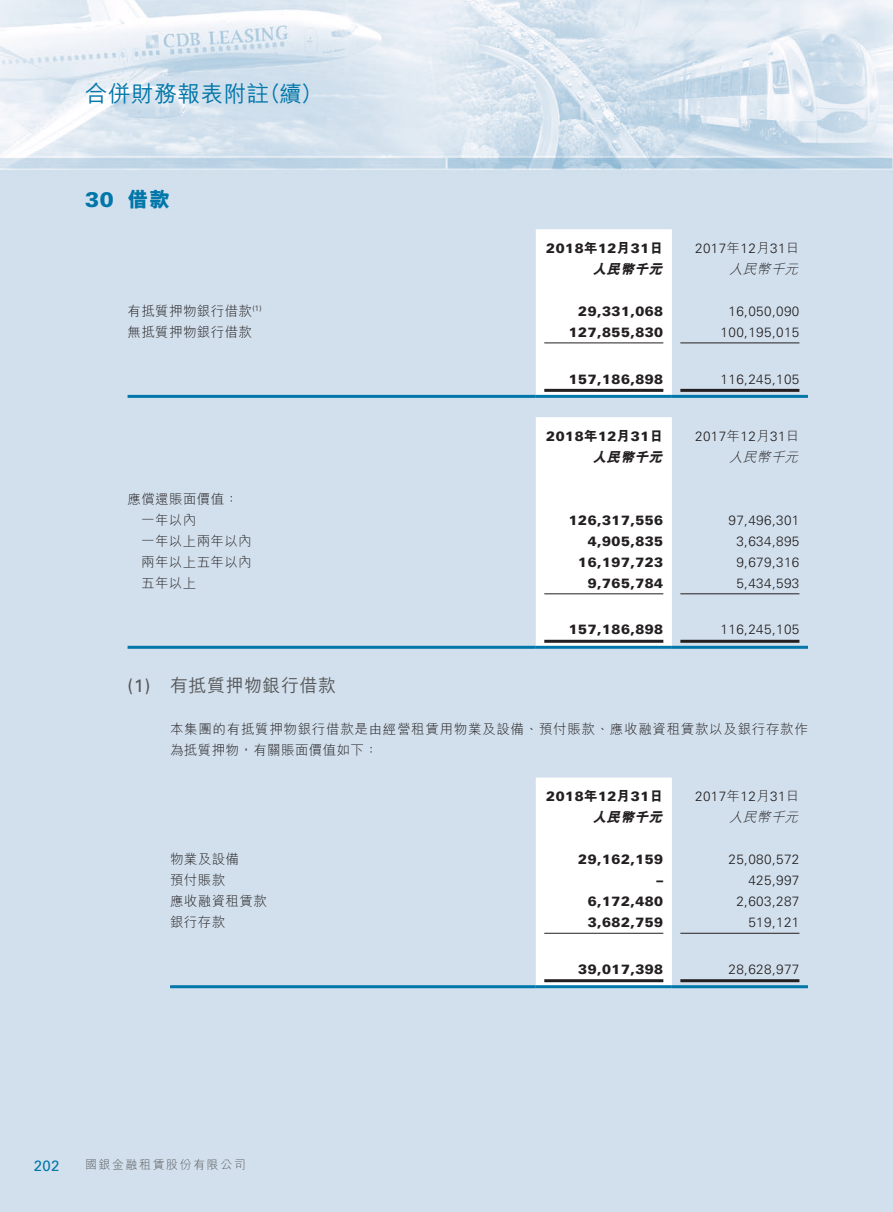
<style>
.page{position:relative;width:893px;height:1212px;background:#fff}
.page>*{position:absolute;margin:0;border:0;box-sizing:border-box;transform-origin:0 0}
.t1{font:500 22.5px "M Hei HK";letter-spacing:.03em;color:#0076a9}
.t2{font:900 21px "Univers LT Std";color:#0076a9}
.t3{font:500 18px "M Hei HK";letter-spacing:.03em;color:#57585a}
.t4{font:15px "Univers LT Std";color:#0076a9}
.t5{font:300 13.5px "Univers LT Std";letter-spacing:.03em;color:#231f20}
.t6{font:900 13.5px "Univers LT Std";letter-spacing:.035em;color:#231f20}
.t7{font:300 13.5px/21px "M Hei HK";letter-spacing:.03em;color:#231f20}
.t8{font:300 13.5px/21px "M Hei HK";letter-spacing:.05em;color:#231f20}
.t9{font:italic 800 13.5px "M Hei HK";color:#231f20}
.t10{font:italic 300 13.5px "M Hei HK";color:#231f20}
.t11{font:300 12px "M Hei HK";letter-spacing:.13em;color:#57585a}
.s1{font-family:"M Hei HK";font-weight:800}
.s2{font-family:"M Hei HK"}
.s3{font-family:"Univers LT Std";font-weight:400}
</style>
<div class="page">
<img style="left:0;top:0;width:893px;height:1212px">
<svg style="left:536px;top:229px;width:136px;height:166px"></svg>
<hr style="left:544px;top:342px;width:119px;height:1px;background:#231f20">
<hr style="left:680px;top:342px;width:119px;height:1px;background:#231f20">
<hr style="left:544px;top:389px;width:119px;height:3px;background:#231f20">
<hr style="left:680px;top:389px;width:119px;height:3px;background:#231f20">
<hr style="left:128px;top:395px;width:408px;height:3px;background:#0076a9">
<hr style="left:536px;top:395px;width:136px;height:3px;background:#0076a9">
<hr style="left:672px;top:395px;width:136px;height:3px;background:#0076a9">
<svg style="left:536px;top:417px;width:136px;height:229px"></svg>
<hr style="left:544px;top:593px;width:119px;height:1px;background:#231f20">
<hr style="left:680px;top:593px;width:119px;height:1px;background:#231f20">
<hr style="left:544px;top:640px;width:119px;height:3px;background:#231f20">
<hr style="left:680px;top:640px;width:119px;height:3px;background:#231f20">
<hr style="left:128px;top:646px;width:408px;height:3px;background:#0076a9">
<hr style="left:536px;top:646px;width:136px;height:3px;background:#0076a9">
<hr style="left:672px;top:646px;width:136px;height:3px;background:#0076a9">
<svg style="left:536px;top:777px;width:136px;height:208px"></svg>
<hr style="left:544px;top:933px;width:119px;height:1px;background:#231f20">
<hr style="left:680px;top:933px;width:119px;height:1px;background:#231f20">
<hr style="left:544px;top:979px;width:119px;height:3px;background:#231f20">
<hr style="left:680px;top:979px;width:119px;height:3px;background:#231f20">
<hr style="left:170px;top:985px;width:366px;height:3px;background:#0076a9">
<hr style="left:536px;top:985px;width:136px;height:3px;background:#0076a9">
<hr style="left:672px;top:985px;width:136px;height:3px;background:#0076a9">
<h1 class="t1" style="left:85px;top:78px;width:239px">合併財務報表附註（續）</h1>
<h2 class="t2" style="left:85px;top:186px;width:87px">30 <span class="s1">借款</span></h2>
<p class="t6" style="left:546px;top:240px;width:119px">2018<span class="s1">年</span>12<span class="s1">月</span>31<span class="s1">日</span></p>
<p class="t5" style="left:695px;top:240px;width:106px">2017<span class="s2">年</span>12<span class="s2">月</span>31<span class="s2">日</span></p>
<p class="t9" style="left:593px;top:262px;width:74px">人民幣千元</p>
<p class="t10" style="left:729px;top:262px;width:74px">人民幣千元</p>
<p class="t7" style="left:128px;top:300px;width:136px">有抵質押物銀行借款<sup>(1)</sup></p>
<p class="t6" style="left:578px;top:303px;width:87px">29,331,068</p>
<p class="t5" style="left:728px;top:303px;width:72px">16,050,090</p>
<p class="t7" style="left:128px;top:321px;width:126px">無抵質押物銀行借款</p>
<p class="t6" style="left:569px;top:324px;width:96px">127,855,830</p>
<p class="t5" style="left:721px;top:324px;width:80px">100,195,015</p>
<p class="t6" style="left:569px;top:370px;width:96px">157,186,898</p>
<p class="t5" style="left:721px;top:371px;width:80px">116,245,105</p>
<p class="t7" style="left:141px;top:488px;width:99px;text-indent:-14px">應償還賬面價值：一年以內</p>
<p class="t6" style="left:546px;top:428px;width:119px">2018<span class="s1">年</span>12<span class="s1">月</span>31<span class="s1">日</span></p>
<p class="t5" style="left:695px;top:428px;width:106px">2017<span class="s2">年</span>12<span class="s2">月</span>31<span class="s2">日</span></p>
<p class="t9" style="left:593px;top:450px;width:74px">人民幣千元</p>
<p class="t10" style="left:729px;top:450px;width:74px">人民幣千元</p>
<p class="t6" style="left:569px;top:512px;width:96px">126,317,556</p>
<p class="t5" style="left:728px;top:512px;width:72px">97,496,301</p>
<p class="t7" style="left:141px;top:530px;width:112px">一年以上兩年以內</p>
<p class="t6" style="left:588px;top:533px;width:77px">4,905,835</p>
<p class="t5" style="left:736px;top:533px;width:65px">3,634,895</p>
<p class="t7" style="left:141px;top:551px;width:112px">兩年以上五年以內</p>
<p class="t6" style="left:578px;top:554px;width:87px">16,197,723</p>
<p class="t5" style="left:736px;top:554px;width:65px">9,679,316</p>
<p class="t7" style="left:141px;top:572px;width:57px">五年以上</p>
<p class="t6" style="left:588px;top:575px;width:77px">9,765,784</p>
<p class="t5" style="left:736px;top:575px;width:65px">5,434,593</p>
<p class="t6" style="left:569px;top:621px;width:96px">157,186,898</p>
<p class="t5" style="left:721px;top:621px;width:80px">116,245,105</p>
<h3 class="t3" style="left:128px;top:672px;width:210px"><span class="s3">(1)</span> 有抵質押物銀行借款</h3>
<p class="t8" style="left:170px;top:718px;width:639px">本集團的有抵質押物銀行借款是由經營租賃用物業及設備、預付賬款、應收融資租賃款以及銀行存款作為抵質押物，有關賬面價值如下：</p>
<p class="t6" style="left:546px;top:788px;width:119px">2018<span class="s1">年</span>12<span class="s1">月</span>31<span class="s1">日</span></p>
<p class="t5" style="left:695px;top:788px;width:106px">2017<span class="s2">年</span>12<span class="s2">月</span>31<span class="s2">日</span></p>
<p class="t9" style="left:593px;top:811px;width:74px">人民幣千元</p>
<p class="t10" style="left:729px;top:810px;width:74px">人民幣千元</p>
<p class="t7" style="left:170px;top:849px;width:71px">物業及設備</p>
<p class="t6" style="left:578px;top:851px;width:87px">29,162,159</p>
<p class="t5" style="left:728px;top:851px;width:72px">25,080,572</p>
<p class="t7" style="left:170px;top:870px;width:57px">預付賬款</p>
<p class="t6" style="left:657px;top:872px;width:8px">–</p>
<p class="t5" style="left:748px;top:872px;width:53px">425,997</p>
<p class="t7" style="left:170px;top:891px;width:98px">應收融資租賃款</p>
<p class="t6" style="left:588px;top:893px;width:77px">6,172,480</p>
<p class="t5" style="left:736px;top:893px;width:65px">2,603,287</p>
<p class="t7" style="left:170px;top:912px;width:57px">銀行存款</p>
<p class="t6" style="left:588px;top:914px;width:77px">3,682,759</p>
<p class="t5" style="left:748px;top:914px;width:53px">519,121</p>
<p class="t6" style="left:578px;top:960px;width:87px">39,017,398</p>
<p class="t5" style="left:728px;top:961px;width:72px">28,628,977</p>
<p class="t4" style="left:34px;top:1156px;width:27px">202</p>
<p class="t11" style="left:85px;top:1159px;width:162px">國銀金融租賃股份有限公司</p>
</div>
